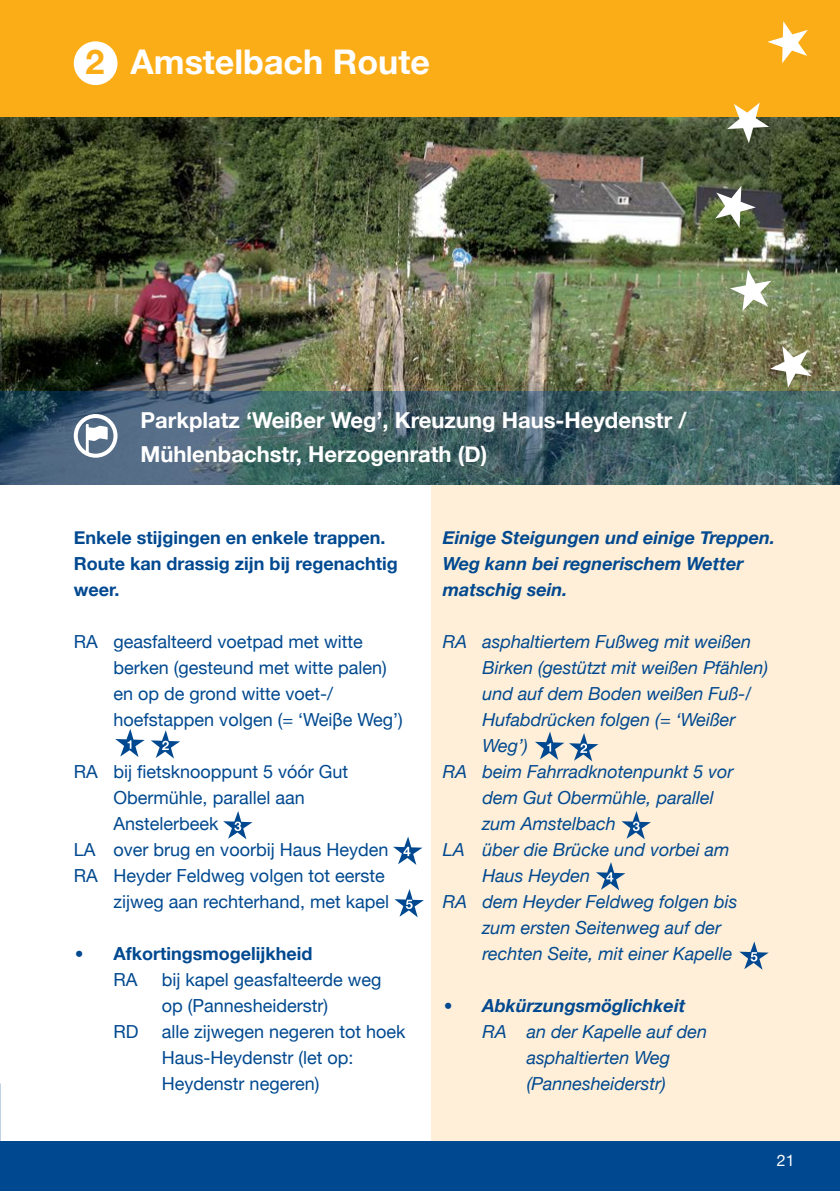
<style>
.page{position:relative;width:840px;height:1191px;background:#fff}
.page>*{position:absolute;margin:0;border:0;box-sizing:border-box;transform-origin:0 0}
.t1{font:700 34px "Helvetica Neue";color:#fff}
.t2{font:700 34px "Helvetica Neue";color:#fbad18}
.t3{font:700 22px/34px "Helvetica Neue";color:#fff}
.t4{font:18px/26px "Helvetica Neue";color:#004990}
.t5{font:italic 18px "Helvetica Neue";color:#004990}
.t6{font:italic 700 18px/26px "Helvetica Neue";color:#004990}
.t7{font:700 18px/26px "Helvetica Neue";color:#004990}
.t8{font:16px "Helvetica Neue";color:#fff}
.s1{font-family:"Optima";font-weight:400}
.s2{font-weight:400}
.s3{font-family:"Optima";font-weight:400;font-style:normal}
</style>
<div class="page">
<div style="left:0;top:1142px;width:839px;height:49px;background:#004990"></div>
<div style="left:431px;top:8px;width:408px;height:1138px;background:#ffefd8"></div>
<img style="left:0;top:116px;width:839px;height:275px">
<svg style="left:0;top:391px;width:839px;height:94px;background:#44646c"></svg>
<div style="left:0;top:0;width:839px;height:116px;background:#fbad18"></div>
<svg style="left:729px;top:269px;width:42px;height:42px;background:#a7b594"></svg>
<svg style="left:714px;top:186px;width:41px;height:42px;background:#868e7a"></svg>
<svg style="left:726px;top:102px;width:42px;height:41px"></svg>
<svg style="left:767px;top:21px;width:40px;height:42px"></svg>
<svg style="left:769px;top:346px;width:42px;height:41px;background:#a3a288"></svg>
<svg style="left:86px;top:424px;width:22px;height:32px"></svg>
<div style="left:74px;top:414px;width:43px;height:44px;border:4px solid #fff;border-radius:50%"></div>
<svg style="left:115px;top:729px;width:30px;height:28px"></svg>
<svg style="left:151px;top:730px;width:29px;height:28px"></svg>
<div style="left:76px;top:43px;width:39px;height:40px;background:#fff;border-radius:50%"></div>
<div style="left:74px;top:41px;width:43px;height:44px;border:4px solid #fff;border-radius:50%"></div>
<svg style="left:223px;top:811px;width:29px;height:28px"></svg>
<svg style="left:535px;top:732px;width:63px;height:29px"></svg>
<svg style="left:621px;top:811px;width:29px;height:28px"></svg>
<svg style="left:393px;top:836px;width:29px;height:29px"></svg>
<svg style="left:596px;top:862px;width:29px;height:28px"></svg>
<div style="left:0;top:1141px;width:839px;height:9px;background:#004990"></div>
<svg style="left:394px;top:889px;width:29px;height:28px"></svg>
<svg style="left:739px;top:941px;width:29px;height:28px"></svg>
<h1 class="t2" style="left:86px;top:35px;width:20px">2</h1>
<h1 class="t1" style="left:130px;top:35px;width:300px">Amstelbach Route</h1>
<p class="t3" style="left:140px;top:404px;width:547px">Parkplatz ‘Weißer Weg’, Kreuzung Haus-Heydenstr /<br>Mühlenbachstr, Herzogenrath (D)</p>
<p class="t7" style="left:74px;top:525px;width:325px">Enkele stijgingen en enkele trappen.<br>Route kan drassig zijn bij regenachtig weer.</p>
<p class="t4" style="left:113px;top:630px;width:290px;text-indent:-40px">RA geasfalteerd voetpad met witte berken (gesteund met witte palen) en op de grond witte voet-/ hoefstappen volgen (= ‘Weiβe Weg’)</p>
<p class="t4" style="left:74px;top:760px;width:276px">RA bij fietsknooppunt 5 vóór Gut</p>
<p class="t4" style="left:113px;top:786px;width:193px">Obermühle, parallel aan</p>
<p class="t4" style="left:113px;top:812px;width:107px">Anstelerbeek</p>
<p class="t4" style="left:74px;top:838px;width:316px">LA over brug en voorbij Haus Heyden</p>
<p class="t4" style="left:74px;top:864px;width:312px">RA Heyder Feldweg volgen tot eerste</p>
<p class="t4" style="left:113px;top:890px;width:277px">zijweg aan rechterhand, met kapel</p>
<p class="t7" style="left:113px;top:941px;width:200px;text-indent:-40px"><span class="s1">•</span> Afkortingsmogelijkheid<br><span class="s2">RA</span></p>
<p class="t4" style="left:162px;top:968px;width:221px">bij kapel geasfalteerde weg op (Pannesheiderstr)</p>
<p class="t4" style="left:113px;top:1020px;width:27px">RD</p>
<p class="t4" style="left:162px;top:1020px;width:245px">alle zijwegen negeren tot hoek<br>Haus-Heydenstr (let op:<br>Heydenstr negeren)</p>
<p class="t6" style="left:442px;top:525px;width:333px">Einige Steigungen und einige Treppen.<br>Weg kann bei regnerischem Wetter matschig sein.</p>
<p class="t5" style="left:442px;top:629px;width:310px">RA asphaltiertem Fußweg mit weißen</p>
<p class="t5" style="left:482px;top:655px;width:287px">Birken (gestützt mit weißen Pfählen)</p>
<p class="t5" style="left:482px;top:681px;width:270px">und auf dem Boden weißen Fuß-/</p>
<p class="t5" style="left:482px;top:707px;width:254px">Hufabdrücken folgen (= ‘Weißer</p>
<p class="t5" style="left:482px;top:733px;width:47px">Weg’)</p>
<p class="t5" style="left:442px;top:759px;width:292px">RA beim Fahrradknotenpunkt 5 vor</p>
<p class="t5" style="left:482px;top:785px;width:233px">dem Gut Obermühle, parallel</p>
<p class="t5" style="left:482px;top:811px;width:135px">zum Amstelbach</p>
<p class="t5" style="left:442px;top:837px;width:288px">LA über die Brücke und vorbei am</p>
<p class="t5" style="left:482px;top:863px;width:109px">Haus Heyden</p>
<p class="t5" style="left:442px;top:889px;width:296px">RA dem Heyder Feldweg folgen bis</p>
<p class="t5" style="left:482px;top:915px;width:240px">zum ersten Seitenweg auf der</p>
<p class="t5" style="left:482px;top:941px;width:251px">rechten Seite, mit einer Kapelle</p>
<p class="t6" style="left:442px;top:993px;width:244px"><span class="s3">•</span> Abkürzungsmöglichkeit</p>
<p class="t5" style="left:482px;top:1019px;width:226px">RA an der Kapelle auf den</p>
<p class="t5" style="left:526px;top:1045px;width:145px">asphaltierten Weg</p>
<p class="t5" style="left:526px;top:1071px;width:140px">(Pannesheiderstr)</p>
<p class="t8" style="left:776px;top:1148px;width:19px">21</p>
</div>
